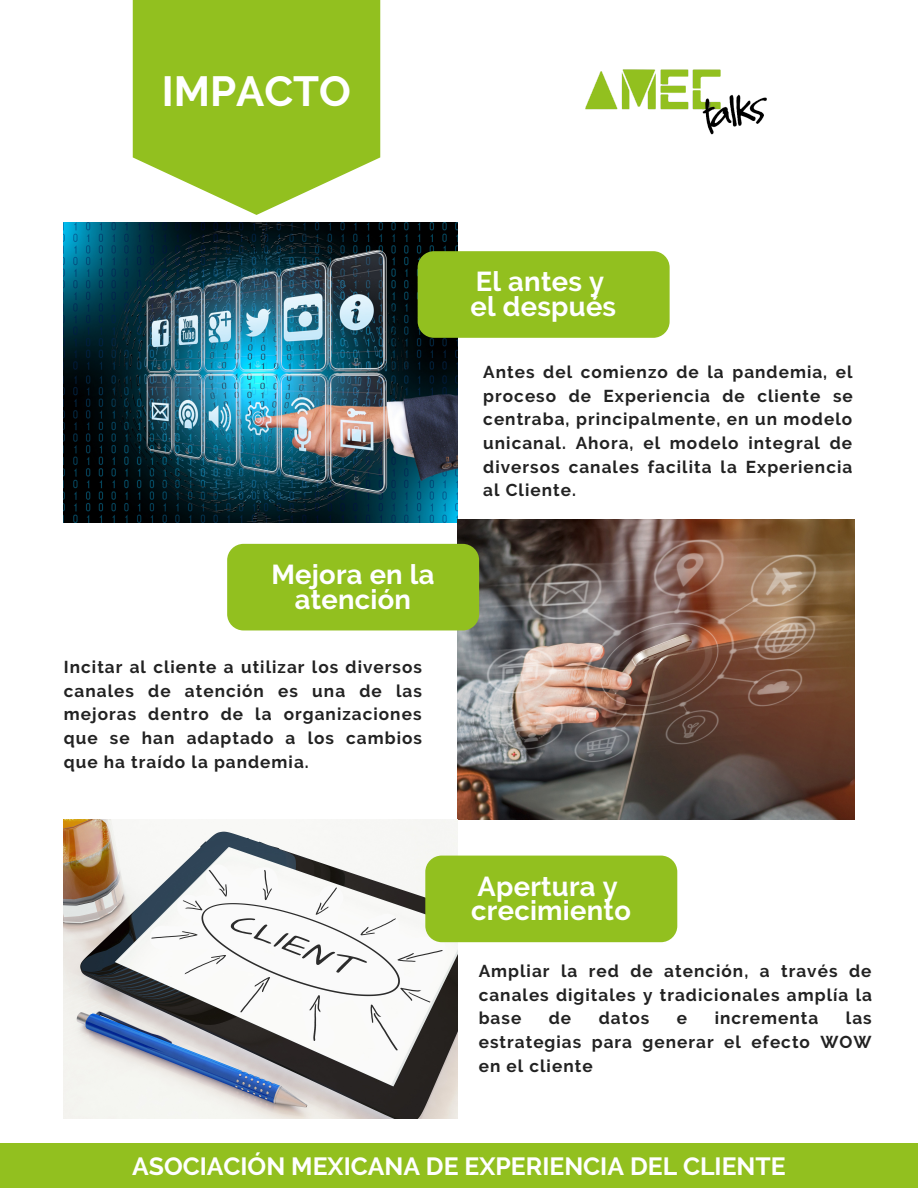
<style>
.page{position:relative;width:918px;height:1188px;background:#fff}
.page>*{position:absolute;margin:0;border:0;box-sizing:border-box;transform-origin:0 0}
.t1{font:700 42px "Raleway";color:#fff}
.t2{font:700 27.3px "Raleway";letter-spacing:.01em;color:#fff}
.t3{font:700 24.75px "Raleway";color:#fff}
.t4{font:700 17.1px/23.7px "Raleway";letter-spacing:.06em;color:#222;text-align:justify}
</style>
<div class="page">
<img style="left:64px;top:223px;width:394px;height:299px">
<img style="left:457px;top:520px;width:397px;height:299px">
<img style="left:64px;top:819px;width:394px;height:299px">
<div style="left:0;top:1143px;width:918px;height:45px;background:#92c01f"></div>
<img style="left:585px;top:69px;width:182px;height:66px">
<svg style="left:133px;top:0;width:247px;height:215px;background:#a0c83d"></svg>
<div style="left:418px;top:251px;width:252px;height:87px;background:#92c01f;border-radius:16px"></div>
<div style="left:227px;top:544px;width:252px;height:86px;background:#92c01f;border-radius:16px"></div>
<div style="left:425px;top:856px;width:252px;height:86px;background:#92c01f;border-radius:16px"></div>
<p class="t1" style="left:162px;top:66px;width:191px">IMPACTO</p>
<p class="t2" style="left:271px;top:558px;width:165px">Mejora en la</p>
<p class="t2" style="left:295px;top:583px;width:118px">atención</p>
<p class="t4" style="left:64px;top:655px;width:360px">Incitar al cliente a utilizar los diversos canales de atención es una de las mejoras dentro de la organizaciones que se han adaptado a los cambios que ha traído la pandemia.</p>
<p class="t2" style="left:476px;top:266px;width:130px">El antes y</p>
<p class="t2" style="left:471px;top:290px;width:147px">el después</p>
<p class="t4" style="left:483px;top:360px;width:371px">Antes del comienzo de la pandemia, el proceso de Experiencia de cliente se centraba, principalmente, en un modelo unicanal. Ahora, el modelo integral de diversos canales facilita la Experiencia al Cliente.</p>
<p class="t2" style="left:478px;top:870px;width:142px">Apertura y</p>
<p class="t2" style="left:471px;top:895px;width:161px">crecimiento</p>
<p class="t4" style="left:479px;top:959px;width:395px">Ampliar la red de atención, a través de canales digitales y tradicionales amplía la base</p>
<p class="t4" style="left:479px;top:1007px;width:395px;text-indent:367px">las estrategias para generar el efecto WOW en el cliente</p>
<p class="t4" style="left:549px;top:1007px;width:24px">de</p>
<p class="t4" style="left:599px;top:1007px;width:52px">datos</p>
<p class="t4" style="left:677px;top:1007px;width:12px">e</p>
<p class="t4" style="left:715px;top:1007px;width:105px">incrementa</p>
<p class="t3" style="left:132px;top:1151px;width:655px">ASOCIACIÓN MEXICANA DE EXPERIENCIA DEL CLIENTE</p>
</div>
